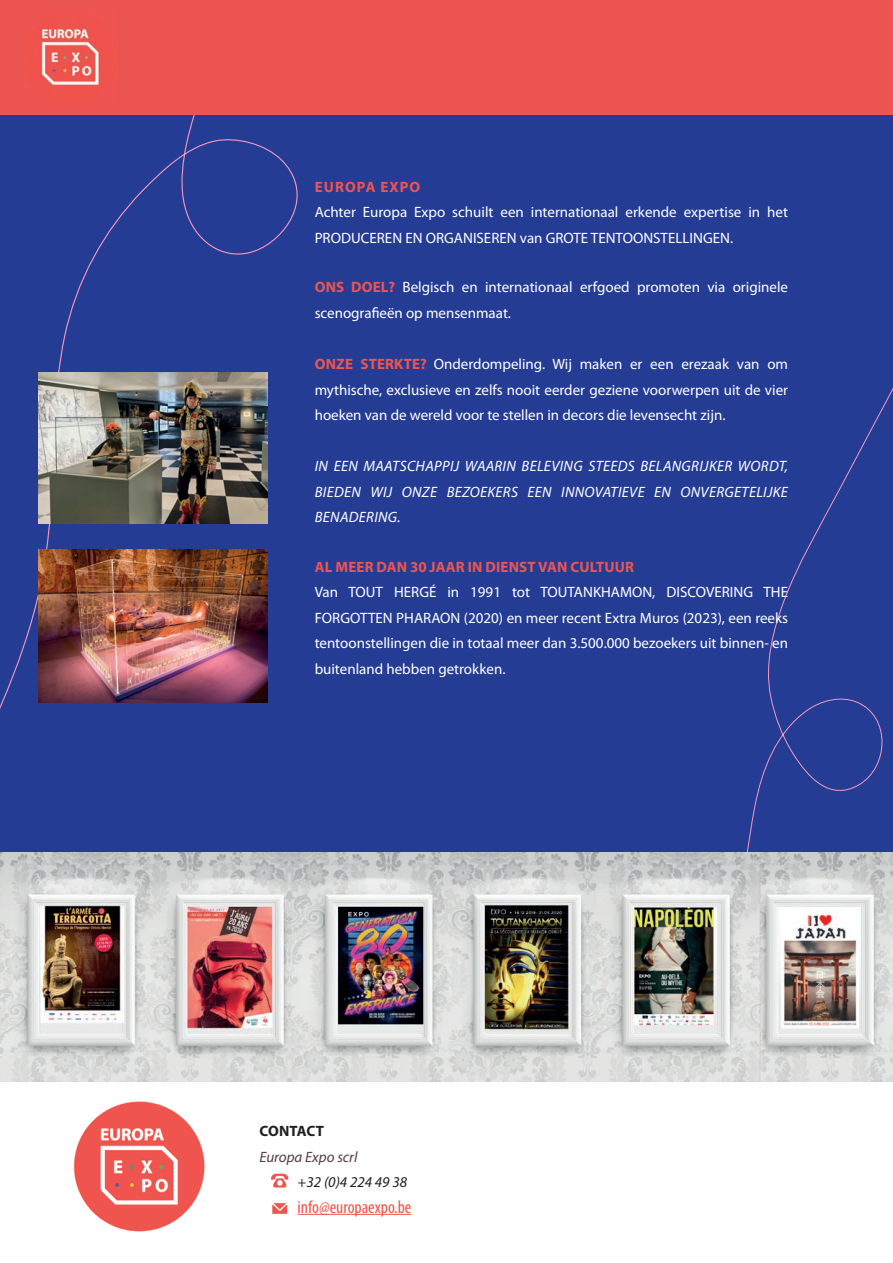
<style>
.page{position:relative;width:893px;height:1263px;background:#fff}
.page>*{position:absolute;margin:0;border:0;box-sizing:border-box;transform-origin:0 0}
.t1{font:condensed 18px "Myriad Pro";color:#f0544e}
.t2{font:15px/25.5px "Myriad Pro";color:#fff}
.t3{font:italic 15px/25.5px "Myriad Pro";letter-spacing:.02em;color:#fff;text-align:justify}
.t4{font:700 15px "Myriad Pro";letter-spacing:.01em;color:#ed5552}
.t5{font:italic 15px "Myriad Pro";color:#593949}
.t6{font:italic 15px "Myriad Pro";color:#231f20}
.t7{font:700 15px "Myriad Pro";letter-spacing:.07em;color:#ed5552}
.t8{font:700 15px "Myriad Pro";letter-spacing:-.005em;color:#231f20}
.s1{font-weight:700;color:#f0544e}
</style>
<div class="page">
<div style="left:1px;top:113px;width:892px;height:967px;background:#253c94"></div>
<svg style="left:740px;top:388px;width:153px;height:465px"></svg>
<svg style="left:0;top:26px;width:310px;height:815px"></svg>
<div style="left:1px;top:0;width:892px;height:114px;background:#ed5552"></div>
<img style="left:41px;top:27px;width:59px;height:59px">
<img style="left:74px;top:1101px;width:131px;height:131px">
<hr style="left:298px;top:1214px;width:113px;height:1px;background:#f0544e">
<svg style="left:271px;top:1174px;width:18px;height:13px"></svg>
<svg style="left:272px;top:1203px;width:15px;height:11px"></svg>
<img style="left:0;top:853px;width:893px;height:228px">
<img style="left:38px;top:549px;width:230px;height:153px">
<img style="left:38px;top:372px;width:230px;height:151px">
<p class="t7" style="left:315px;top:177px;width:107px">EUROPA EXPO</p>
<p class="t2" style="left:315px;top:199px;width:475px">Achter Europa Expo schuilt een internationaal erkende expertise in het<br>PRODUCEREN EN ORGANISEREN van GROTE TENTOONSTELLINGEN.</p>
<p class="t2" style="left:315px;top:274px;width:475px"><span class="s1">ONS DOEL?</span> Belgisch en internationaal erfgoed promoten via originele scenografieën op mensenmaat.</p>
<p class="t2" style="left:315px;top:351px;width:475px;text-align:justify"><span class="s1">ONZE STERKTE?</span> Onderdompeling. Wij maken er een erezaak van om mythische, exclusieve en zelfs nooit eerder geziene voorwerpen uit de vier hoeken van de wereld voor te stellen in decors die levensecht zijn.</p>
<p class="t3" style="left:315px;top:453px;width:475px">IN EEN MAATSCHAPPIJ WAARIN BELEVING STEEDS BELANGRIJKER WORDT, BIEDEN WIJ ONZE BEZOEKERS EEN INNOVATIEVE EN ONVERGETELIJKE BENADERING.</p>
<p class="t4" style="left:315px;top:557px;width:321px">AL MEER DAN 30 JAAR IN DIENST VAN CULTUUR</p>
<p class="t2" style="left:315px;top:579px;width:475px;text-align:justify">Van TOUT HERGÉ in 1991 tot TOUTANKHAMON, DISCOVERING THE FORGOTTEN PHARAON (2020) en meer recent Extra Muros (2023), een reeks tentoonstellingen die in totaal meer dan 3.500.000 bezoekers uit binnen- en buitenland hebben getrokken.</p>
<p class="t8" style="left:260px;top:1121px;width:66px">CONTACT</p>
<p class="t5" style="left:259px;top:1147px;width:100px">Europa Expo scrl</p>
<p class="t6" style="left:298px;top:1173px;width:111px">+32 (0)4 224 49 38</p>
<p class="t1" style="left:298px;top:1196px;width:115px">info@europaexpo.be</p>
</div>
